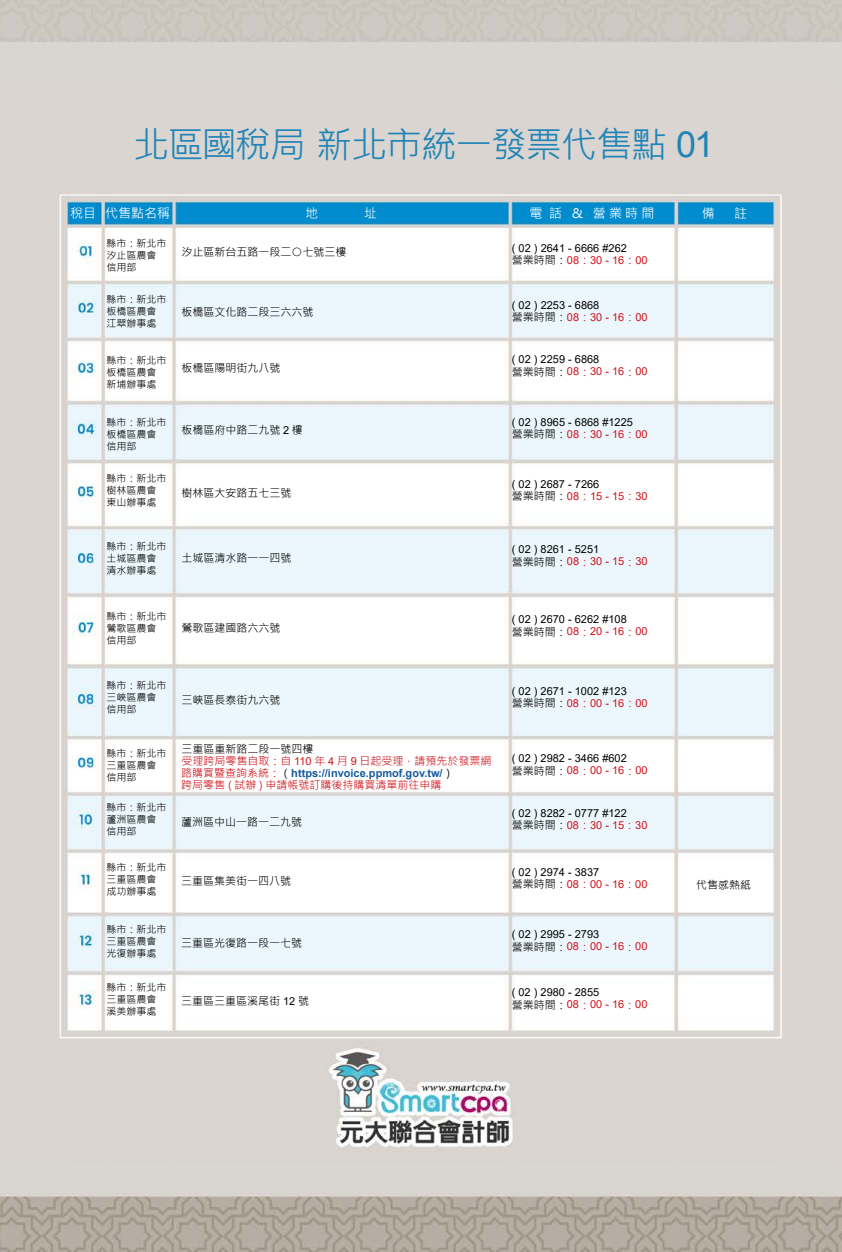
<style>
.page{position:relative;width:842px;height:1252px;background:#fff}
.page>*{position:absolute;margin:0;border:0;box-sizing:border-box;transform-origin:0 0}
.t1{font:36px "Microsoft Jheng Hei";letter-spacing:-.03em;color:#2084b6}
.t2{font:13px "Microsoft Jheng Hei";color:#fff}
.t3{font:11px/12px "Arial";color:#000}
.t4{font:11px "Microsoft Jheng Hei";color:#000}
.t5{font:11px/12px "Microsoft Jheng Hei";color:#d0121b}
.t6{font:700 11px "Arial";color:#15599f}
.t7{font:10px/12px "Microsoft Jheng Hei";color:#000}
.s1{font-family:"Arial"}
.s2{font-family:"Microsoft Jheng Hei"}
.s3{color:#d0121b}
.s4{font-family:"Microsoft Jheng Hei";color:#d0121b}
.s5{color:#000}
.s6{font-family:"Microsoft Jheng Hei";font-weight:400;color:#d0121b}
.s7{font-family:"Microsoft Jheng Hei";font-weight:400;color:#000}
</style>
<div class="page">
<img style="left:0;top:0;width:842px;height:1252px">
<img style="left:0;top:85px;width:841px;height:1078px">
<img style="left:841px;top:86px;width:1px;height:1080px">
<h1 class="t1" style="left:133px;top:122px;width:582px">北區國稅局 新北市統一發票代售點 <span class="s1">01</span></h1>
<p class="t2" style="left:70px;top:205px;width:102px">稅目 代售點名稱</p>
<p class="t2" style="left:702px;top:205px;width:14px">備</p>
<p class="t2" style="left:734px;top:205px;width:14px">註</p>
<p class="t3" style="left:512px;top:242px;width:137px">( 02 ) 2641 - 6666 #262<br><span class="s2">營業時間：</span><span class="s3">08</span><span class="s4">：</span><span class="s3">30 - 16</span><span class="s4">：</span><span class="s3">00</span></p>
<p class="t2" style="left:305px;top:205px;width:14px">地</p>
<p class="t2" style="left:364px;top:205px;width:14px">址</p>
<p class="t2" style="left:530px;top:205px;width:126px">電 話 &amp; 營 業 時 間</p>
<p class="t7" style="left:106px;top:237px;width:62px">縣市：新北市汐止區農會信用部</p>
<p class="t4" style="left:181px;top:245px;width:166px">汐止區新台五路一段二○七號三樓</p>
<p class="t7" style="left:106px;top:293px;width:62px">縣市：新北市板橋區農會江翠辦事處</p>
<p class="t7" style="left:106px;top:355px;width:62px">縣市：新北市板橋區農會新埔辦事處</p>
<p class="t7" style="left:106px;top:417px;width:62px">縣市：新北市板橋區農會信用部</p>
<p class="t7" style="left:106px;top:472px;width:62px">縣市：新北市樹林區農會東山辦事處</p>
<p class="t7" style="left:106px;top:540px;width:62px">縣市：新北市土城區農會清水辦事處</p>
<p class="t7" style="left:106px;top:611px;width:62px">縣市：新北市鶯歌區農會信用部</p>
<p class="t7" style="left:106px;top:680px;width:62px">縣市：新北市三峽區農會信用部</p>
<p class="t7" style="left:106px;top:747px;width:62px">縣市：新北市三重區農會信用部</p>
<p class="t7" style="left:106px;top:801px;width:62px">縣市：新北市蘆洲區農會信用部</p>
<p class="t7" style="left:106px;top:861px;width:62px">縣市：新北市三重區農會成功辦事處</p>
<p class="t7" style="left:106px;top:923px;width:62px">縣市：新北市三重區農會光復辦事處</p>
<p class="t7" style="left:106px;top:981px;width:62px">縣市：新北市三重區農會溪美辦事處</p>
<p class="t4" style="left:181px;top:305px;width:133px">板橋區文化路二段三六六號</p>
<p class="t4" style="left:181px;top:361px;width:100px">板橋區陽明街九八號</p>
<p class="t4" style="left:181px;top:423px;width:123px">板橋區府中路二九號 <span class="s1">2</span> 樓</p>
<p class="t4" style="left:181px;top:486px;width:111px">樹林區大安路五七三號</p>
<p class="t4" style="left:181px;top:551px;width:111px">土城區清水路一一四號</p>
<p class="t4" style="left:181px;top:621px;width:100px">鶯歌區建國路六六號</p>
<p class="t4" style="left:181px;top:693px;width:100px">三峽區長泰街九六號</p>
<p class="t5" style="left:181px;top:743px;width:312px"><span class="s5">三重區重新路二段一號四樓<br></span>受理跨局零售自取：自 <span class="s1">110</span> 年 <span class="s1">4</span> 月 <span class="s1">9</span> 日起受理，請預先於發票網</p>
<p class="t6" style="left:181px;top:765px;width:274px"><span class="s6">路購買暨查詢系統：</span><span class="s7">（</span>https://invoice.ppmof.gov.tw/<span class="s7">）</span></p>
<p class="t5" style="left:181px;top:779px;width:262px">跨局零售 ( 試辦 ) 申請帳號訂購後持購買清單前往申購</p>
<p class="t4" style="left:181px;top:815px;width:122px">蘆洲區中山一路一二九號</p>
<p class="t4" style="left:181px;top:874px;width:111px">三重區集美街一四八號</p>
<p class="t4" style="left:181px;top:936px;width:122px">三重區光復路一段一七號</p>
<p class="t4" style="left:181px;top:994px;width:129px">三重區三重區溪尾街 <span class="s1">12</span> 號</p>
<p class="t3" style="left:512px;top:299px;width:137px">( 02 ) 2253 - 6868<br><span class="s2">營業時間：</span><span class="s3">08</span><span class="s4">：</span><span class="s3">30 - 16</span><span class="s4">：</span><span class="s3">00</span></p>
<p class="t3" style="left:512px;top:354px;width:137px">( 02 ) 2259 - 6868<br><span class="s2">營業時間：</span><span class="s3">08</span><span class="s4">：</span><span class="s3">30 - 16</span><span class="s4">：</span><span class="s3">00</span></p>
<p class="t3" style="left:512px;top:416px;width:137px">( 02 ) 8965 - 6868 #1225<br><span class="s2">營業時間：</span><span class="s3">08</span><span class="s4">：</span><span class="s3">30 - 16</span><span class="s4">：</span><span class="s3">00</span></p>
<p class="t3" style="left:512px;top:478px;width:137px">( 02 ) 2687 - 7266<br><span class="s2">營業時間：</span><span class="s3">08</span><span class="s4">：</span><span class="s3">15 - 15</span><span class="s4">：</span><span class="s3">30</span></p>
<p class="t3" style="left:512px;top:543px;width:137px">( 02 ) 8261 - 5251<br><span class="s2">營業時間：</span><span class="s3">08</span><span class="s4">：</span><span class="s3">30 - 15</span><span class="s4">：</span><span class="s3">30</span></p>
<p class="t3" style="left:512px;top:613px;width:137px">( 02 ) 2670 - 6262 #108<br><span class="s2">營業時間：</span><span class="s3">08</span><span class="s4">：</span><span class="s3">20 - 16</span><span class="s4">：</span><span class="s3">00</span></p>
<p class="t3" style="left:512px;top:685px;width:137px">( 02 ) 2671 - 1002 #123<br><span class="s2">營業時間：</span><span class="s3">08</span><span class="s4">：</span><span class="s3">00 - 16</span><span class="s4">：</span><span class="s3">00</span></p>
<p class="t3" style="left:512px;top:752px;width:137px">( 02 ) 2982 - 3466 #602<br><span class="s2">營業時間：</span><span class="s3">08</span><span class="s4">：</span><span class="s3">00 - 16</span><span class="s4">：</span><span class="s3">00</span></p>
<p class="t3" style="left:512px;top:807px;width:137px">( 02 ) 8282 - 0777 #122<br><span class="s2">營業時間：</span><span class="s3">08</span><span class="s4">：</span><span class="s3">30 - 15</span><span class="s4">：</span><span class="s3">30</span></p>
<p class="t3" style="left:512px;top:866px;width:137px">( 02 ) 2974 - 3837<br><span class="s2">營業時間：</span><span class="s3">08</span><span class="s4">：</span><span class="s3">00 - 16</span><span class="s4">：</span><span class="s3">00</span></p>
<p class="t3" style="left:512px;top:928px;width:137px">( 02 ) 2995 - 2793<br><span class="s2">營業時間：</span><span class="s3">08</span><span class="s4">：</span><span class="s3">00 - 16</span><span class="s4">：</span><span class="s3">00</span></p>
<p class="t3" style="left:512px;top:986px;width:137px">( 02 ) 2980 - 2855<br><span class="s2">營業時間：</span><span class="s3">08</span><span class="s4">：</span><span class="s3">00 - 16</span><span class="s4">：</span><span class="s3">00</span></p>
<p class="t4" style="left:696px;top:878px;width:56px">代售感熱紙</p>
</div>
